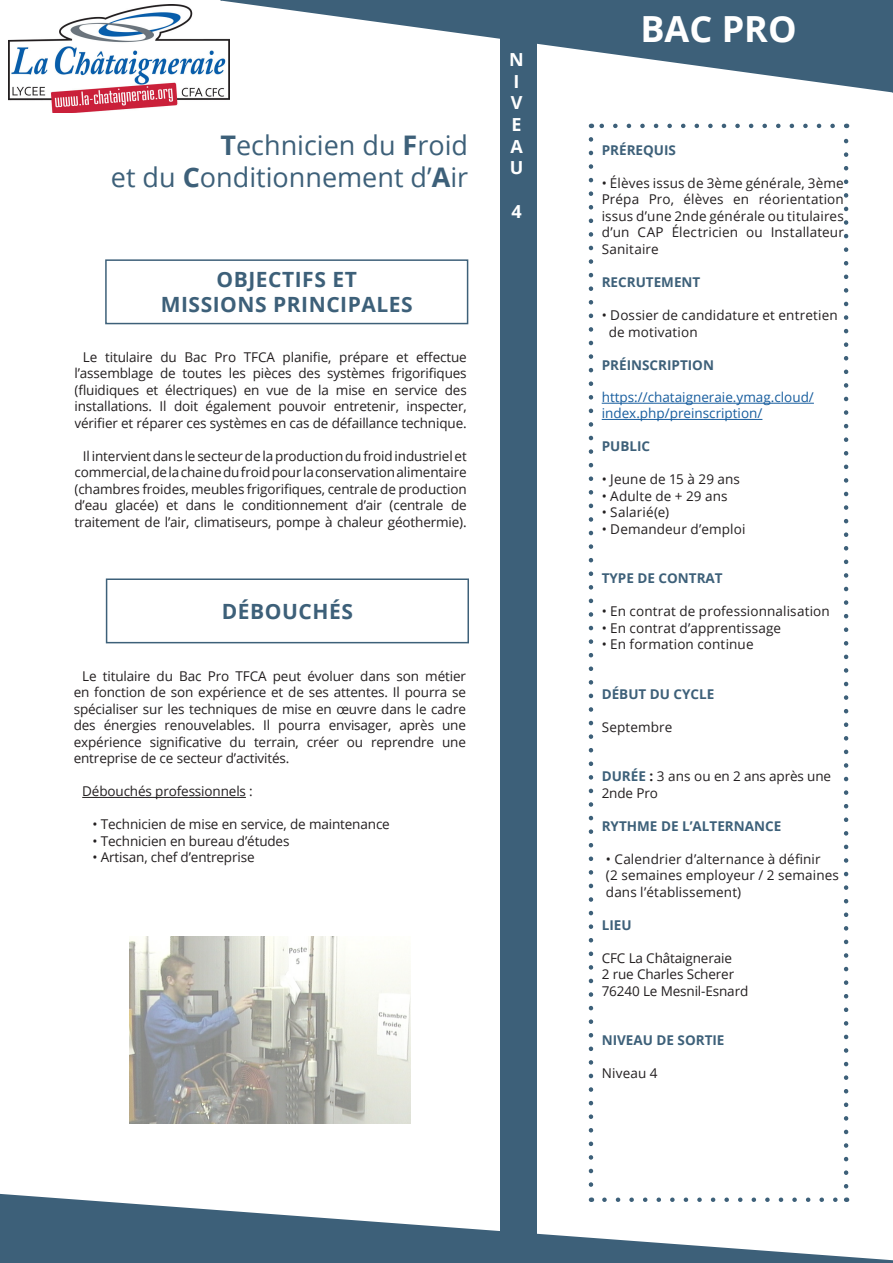
<style>
.page{position:relative;width:893px;height:1263px;background:#fff}
.page>*{position:absolute;margin:0;border:0;box-sizing:border-box;transform-origin:0 0}
.t1{font:700 36px "Open Sans";color:#fff}
.t2{font:27px "Open Sans";color:#3d6079}
.t3{font:700 21px "Open Sans";letter-spacing:.025em;color:#3d6079}
.t4{font:700 18px "Open Sans";color:#fff}
.t5{font:13.5px/16.5px "Open Sans";letter-spacing:-.01em;color:#231f20;text-align:justify}
.t6{font:13.5px "Open Sans";letter-spacing:.01em;color:#231f20}
.t7{font:700 13.5px "Open Sans";color:#3d6079}
.t8{font:13.5px/16.2px "Open Sans";color:#175d9e}
.s1{font-weight:700}
.s2{font-weight:700;color:#3d6079}
</style>
<div class="page">
<hr style="left:602px;top:403px;width:212px;height:1px;background:#175d9e">
<hr style="left:602px;top:419px;width:160px;height:1px;background:#175d9e">
<svg style="left:599px;top:124px;width:234px;height:4px"></svg>
<svg style="left:589px;top:139px;width:4px;height:1048px"></svg>
<svg style="left:844px;top:124px;width:4px;height:1062px"></svg>
<div style="left:501px;top:38px;width:36px;height:1204px;background:#3d6079"></div>
<svg style="left:220px;top:0;width:673px;height:94px"></svg>
<img style="left:9px;top:4px;width:221px;height:108px">
<div style="left:105px;top:259px;width:363px;height:65px;border:2px solid #3d6079"></div>
<svg style="left:0;top:1194px;width:893px;height:69px;fill:#3d6079"></svg>
<hr style="left:82px;top:797px;width:164px;height:1px;background:#231f20">
<div style="left:106px;top:578px;width:363px;height:65px;border:2px solid #3d6079"></div>
<img style="left:129px;top:936px;width:281px;height:188px">
<p class="t2" style="left:220px;top:126px;width:249px"><span class="s1">T</span>echnicien du <span class="s1">F</span>roid</p>
<p class="t2" style="left:111px;top:159px;width:359px">et du <span class="s1">C</span>onditionnement d’<span class="s1">A</span>ir</p>
<p class="t3" style="left:217px;top:265px;width:142px">OBJECTIFS ET</p>
<p class="t3" style="left:161px;top:290px;width:253px">MISSIONS PRINCIPALES</p>
<p class="t5" style="left:74px;top:348px;width:394px;text-indent:9px">Le titulaire du Bac Pro TFCA planifie, prépare et effectue l’assemblage de toutes les pièces des systèmes frigorifiques (fluidiques et électriques) en vue de la mise en service des installations. Il doit également pouvoir entretenir, inspecter, vérifier et réparer ces systèmes en cas de défaillance technique.</p>
<p class="t5" style="left:74px;top:447px;width:394px;text-indent:9px">Il intervient dans le secteur de la production du froid industriel et commercial, de la chaine du froid pour la conservation alimentaire (chambres froides, meubles frigorifiques, centrale de production d’eau glacée) et dans le conditionnement d’air (centrale de traitement de l’air, climatiseurs, pompe à chaleur géothermie).</p>
<p class="t3" style="left:222px;top:596px;width:132px">DÉBOUCHÉS</p>
<p class="t5" style="left:74px;top:667px;width:394px;text-indent:9px">Le titulaire du Bac Pro TFCA peut évoluer dans son métier en fonction de son expérience et de ses attentes. Il pourra se spécialiser sur les techniques de mise en œuvre dans le cadre des énergies renouvelables. Il pourra envisager, après une expérience significative du terrain, créer ou reprendre une entreprise de ce secteur d’activités.</p>
<p class="t5" style="left:82px;top:783px;width:172px">Débouchés professionnels :</p>
<p class="t5" style="left:92px;top:816px;width:299px">• Technicien de mise en service, de maintenance</p>
<p class="t5" style="left:92px;top:832px;width:199px">• Technicien en bureau d’études</p>
<p class="t5" style="left:92px;top:849px;width:164px">• Artisan, chef d’entreprise</p>
<p class="t4" style="left:509px;top:47px;width:16px">N</p>
<p class="t4" style="left:514px;top:69px;width:7px">I</p>
<p class="t4" style="left:511px;top:90px;width:13px">V</p>
<p class="t4" style="left:511px;top:112px;width:12px">E</p>
<p class="t4" style="left:510px;top:133px;width:14px">A</p>
<p class="t4" style="left:510px;top:155px;width:15px">U</p>
<p class="t4" style="left:511px;top:198px;width:12px">4</p>
<p class="t1" style="left:640px;top:4px;width:158px">BAC PRO</p>
<p class="t7" style="left:602px;top:141px;width:76px">PRÉREQUIS</p>
<p class="t5" style="left:602px;top:174px;width:244px">• Élèves issus de 3ème générale, 3ème Prépa Pro, élèves en réorientation issus d’une 2nde générale ou titulaires d’un CAP Électricien ou Installateur Sanitaire</p>
<p class="t7" style="left:602px;top:273px;width:100px">RECRUTEMENT</p>
<p class="t6" style="left:602px;top:306px;width:237px">• Dossier de candidature et entretien</p>
<p class="t6" style="left:609px;top:322px;width:90px">de motivation</p>
<p class="t7" style="left:602px;top:355px;width:114px">PRÉINSCRIPTION</p>
<p class="t8" style="left:602px;top:389px;width:214px">https://chataigneraie.ymag.cloud/ index.php/preinscription/</p>
<p class="t7" style="left:602px;top:437px;width:50px">PUBLIC</p>
<p class="t6" style="left:602px;top:470px;width:140px">• Jeune de 15 à 29 ans</p>
<p class="t6" style="left:602px;top:487px;width:127px">• Adulte de + 29 ans</p>
<p class="t6" style="left:602px;top:503px;width:69px">• Salarié(e)</p>
<p class="t6" style="left:602px;top:520px;width:145px">• Demandeur d’emploi</p>
<p class="t7" style="left:602px;top:569px;width:123px">TYPE DE CONTRAT</p>
<p class="t6" style="left:602px;top:602px;width:230px">• En contrat de professionnalisation</p>
<p class="t6" style="left:602px;top:619px;width:181px">• En contrat d’apprentissage</p>
<p class="t6" style="left:602px;top:635px;width:153px">• En formation continue</p>
<p class="t7" style="left:602px;top:684px;width:114px">DÉBUT DU CYCLE</p>
<p class="t6" style="left:602px;top:718px;width:72px">Septembre</p>
<p class="t5" style="left:602px;top:768px;width:231px"><span class="s2">DURÉE</span> <span class="s1">:</span> 3 ans ou en 2 ans après une</p>
<p class="t5" style="left:602px;top:784px;width:58px">2nde Pro</p>
<p class="t7" style="left:602px;top:816px;width:181px">RYTHME DE L’ALTERNANCE</p>
<p class="t6" style="left:606px;top:850px;width:216px">• Calendrier d’alternance à définir</p>
<p class="t6" style="left:606px;top:866px;width:235px">(2 semaines employeur / 2 semaines</p>
<p class="t6" style="left:606px;top:883px;width:137px">dans l’établissement)</p>
<p class="t7" style="left:602px;top:915px;width:31px">LIEU</p>
<p class="t5" style="left:602px;top:949px;width:132px">CFC La Châtaigneraie</p>
<p class="t5" style="left:602px;top:966px;width:134px">2 rue Charles Scherer</p>
<p class="t5" style="left:602px;top:982px;width:148px">76240 Le Mesnil-Esnard</p>
<p class="t7" style="left:602px;top:1031px;width:124px">NIVEAU DE SORTIE</p>
<p class="t5" style="left:602px;top:1065px;width:57px">Niveau 4</p>
</div>
